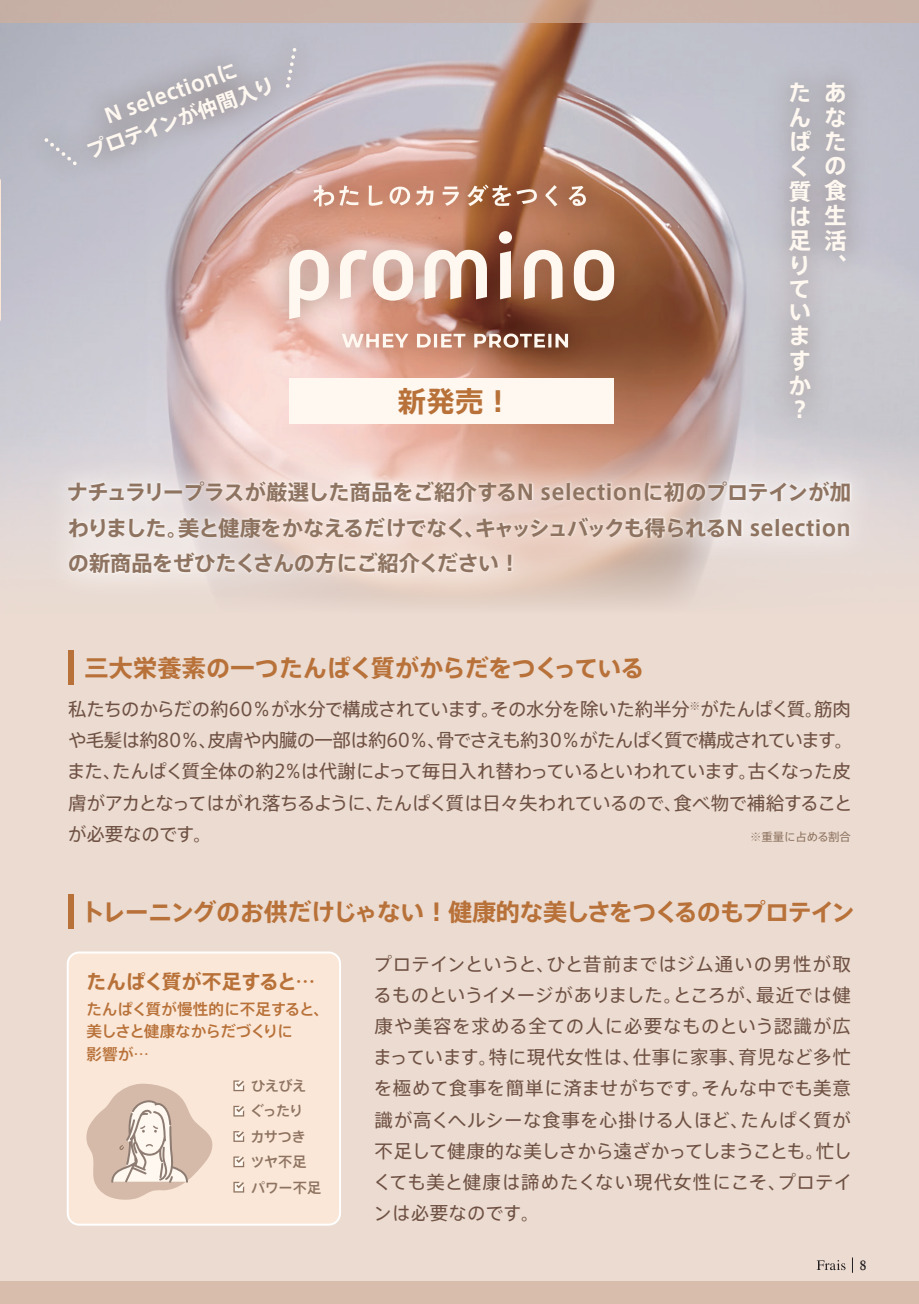
<style>
.page{position:relative;width:919px;height:1304px;background:#fff}
.page>*{position:absolute;margin:0;border:0;box-sizing:border-box;transform-origin:0 0}
.t1{font:700 28.4px "Axis Std";color:#b87138}
.t2{font:700 24px "Axis Std";letter-spacing:-.05em;color:#b87138}
.t3{font:700 24px "Axis Std";letter-spacing:-.03em;color:#b87138}
.t4{font:700 22.6px/24.4px "Axis Std";color:#fef8f0}
.t5{font:700 21.2px/35.4px "Axis Std";letter-spacing:-.025em;color:#8e7360;text-align:right}
.t6{font:700 20.4px/27.2px "Axis Std";color:#fef8f0;text-align:center}
.t7{font:700 19.8px "Axis Std";letter-spacing:-.025em;color:#b87138}
.t8{font:18.4px/31.2px "Axis Std";letter-spacing:-.01em;color:#6f5143}
.t9{font:18.4px/31.2px "Axis Std";letter-spacing:.02em;color:#6f5143}
.t10{font:18.4px/31.2px "Axis Std";letter-spacing:-.035em;color:#6f5143}
.t11{font:18.4px "Axis Std";letter-spacing:.045em;color:#6f5143}
.t12{font:18.4px "Axis Std";letter-spacing:-.03em;color:#6f5143}
.t13{font:18.4px "Axis Std";letter-spacing:.03em;color:#6f5143}
.t14{font:18.4px "Axis Std";letter-spacing:-.07em;color:#6f5143}
.t15{font:18.4px "Axis Std";letter-spacing:.04em;color:#6f5143}
.t16{font:500 15.6px/22.6px "Axis Std";letter-spacing:-.02em;color:#b87138}
.t17{font:700 15px "Granjon LT";color:#231f20}
.t18{font:500 14.2px/25.6px "Axis Std";letter-spacing:-.025em;color:#8e7360}
.t19{font:11.4px "Axis Std";color:#8e7360}
.t20{font:10.8px "Axis Std";color:#6f5143}
</style>
<div class="page">
<div style="left:0;top:0;width:918px;height:1304px;background:#ebdbd1"></div>
<img style="left:0;top:23px;width:918px;height:372px">
<svg style="left:0;top:395px;width:918px;height:130px"></svg>
<svg style="left:0;top:97px;width:1px;height:306px"></svg>
<div style="left:68px;top:952px;width:272px;height:273px;background:#fae7d8;border-radius:11px"></div>
<div style="left:67px;top:951px;width:274px;height:275px;border:2px solid #fff;border-radius:11px"></div>
<img style="left:255px;top:150px;width:393px;height:232px">
<svg style="left:342px;top:334px;width:226px;height:14px;background:#ceaa9a"></svg>
<svg style="left:424px;top:250px;width:63px;height:49px;background:#d8bcad"></svg>
<svg style="left:289px;top:249px;width:40px;height:70px;background:#edd9d1"></svg>
<svg style="left:373px;top:249px;width:40px;height:52px;background:#ead4ca"></svg>
<svg style="left:573px;top:249px;width:41px;height:52px;background:#cdb2a0"></svg>
<svg style="left:524px;top:249px;width:38px;height:50px;background:#d5b8a7"></svg>
<svg style="left:340px;top:249px;width:27px;height:50px"></svg>
<div style="left:499px;top:231px;width:13px;height:13px;background:#fef8f0;border-radius:50%"></div>
<svg style="left:500px;top:251px;width:11px;height:48px"></svg>
<svg style="left:313px;top:184px;width:273px;height:22px;background:#c7947c"></svg>
<img style="left:10px;top:23px;width:321px;height:177px">
<svg style="left:44px;top:138px;width:33px;height:27px"></svg>
<svg style="left:286px;top:48px;width:10px;height:40px"></svg>
<div style="left:289px;top:379px;width:325px;height:45px;background:#fef8f0"></div>
<img style="left:754px;top:47px;width:127px;height:397px">
<div style="left:68px;top:650px;width:6px;height:34px;background:#b87138"></div>
<div style="left:68px;top:894px;width:6px;height:34px;background:#b87138"></div>
<svg style="left:86px;top:1083px;width:127px;height:117px"></svg>
<svg style="left:233px;top:1080px;width:11px;height:11px"></svg>
<svg style="left:233px;top:1106px;width:11px;height:10px"></svg>
<svg style="left:233px;top:1131px;width:11px;height:11px"></svg>
<svg style="left:233px;top:1156px;width:11px;height:11px"></svg>
<svg style="left:233px;top:1182px;width:11px;height:11px"></svg>
<div style="left:0;top:1281px;width:918px;height:23px;background:#d8bcac"></div>
<div style="left:0;top:0;width:918px;height:23px;background:#cab2a9"></div>
<img style="left:32px;top:444px;width:855px;height:160px">
<img style="left:64px;top:478px;width:791px;height:103px">
<svg style="left:816px;top:1260px;width:29px;height:10px"></svg>
<svg style="left:852px;top:1257px;width:1px;height:16px"></svg>
<p class="t6" style="left:73px;top:113px;width:200px;rotate:-20deg">N selectionに<br>プロテインが仲間入り</p>
<h1 class="t1" style="left:398px;top:380px;width:116px">新発売!</h1>
<p class="t4" style="left:788px;top:79px;width:24px">たんぱく質は足りていますか</p>
<p class="t4" style="left:788px;top:396px;width:18px">?</p>
<p class="t4" style="left:824px;top:79px;width:24px;text-align:justify">あなたの食生活</p>
<p class="t4" style="left:824px;top:252px;width:23px">、</p>
<p class="t5" style="left:67px;top:473px;width:785px">ナチュラリープラスが厳選した商品をご紹介するN selectionに初のプロテインが加美と健康をかなえるだけでなくキャッシュバックも得られるN selection</p>
<p class="t5" style="left:68px;top:509px;width:454px;text-align:left">わりました。<br>の新商品をぜひたくさんの方にご紹介ください!</p>
<p class="t5" style="left:464px;top:509px;width:23px">、</p>
<h2 class="t3" style="left:84px;top:649px;width:561px">三大栄養素の一つたんぱく質がからだをつくっている</h2>
<p class="t8" style="left:68px;top:692px;width:623px">私たちのからだの約60％が水分で構成されていますその水分を除いた約半分</p>
<p class="t8" style="left:700px;top:692px;width:125px">がたんぱく質。</p>
<p class="t8" style="left:814px;top:692px;width:38px">筋肉</p>
<p class="t20" style="left:689px;top:698px;width:12px">※</p>
<p class="t10" style="left:68px;top:692px;width:786px;text-indent:413px">。<br>や毛髪は約80％皮膚や内臓の一部は約60％骨でさえも約30％がたんぱく質で構成されています。</p>
<p class="t8" style="left:199px;top:724px;width:20px">、</p>
<p class="t8" style="left:427px;top:724px;width:20px">、</p>
<p class="t12" style="left:112px;top:758px;width:646px">たんぱく質全体の約2%は代謝によって毎日入れ替わっているといわれています。</p>
<p class="t8" style="left:747px;top:755px;width:104px">古くなった皮</p>
<p class="t8" style="left:67px;top:755px;width:56px">また、</p>
<p class="t14" style="left:68px;top:789px;width:318px">膚がアカとなってはがれ落ちるように、</p>
<p class="t8" style="left:375px;top:786px;width:308px">たんぱく質は日々失われているので、</p>
<p class="t8" style="left:673px;top:786px;width:181px">食べ物で補給すること</p>
<p class="t8" style="left:68px;top:817px;width:146px">が必要なのです。</p>
<p class="t19" style="left:750px;top:828px;width:102px">※重量に占める割合</p>
<h2 class="t2" style="left:81px;top:893px;width:775px">トレーニングのお供だけじゃない！健康的な美しさをつくるのもプロテイン</h2>
<p class="t7" style="left:86px;top:966px;width:230px">たんぱく質が不足すると...</p>
<p class="t16" style="left:86px;top:996px;width:244px">たんぱく質が慢性的に不足すると、美しさと健康なからだづくりに<br>影響が...</p>
<p class="t18" style="left:250px;top:1072px;width:73px">ひえびえぐったり<br>カサつきツヤ不足パワー不足</p>
<p class="t8" style="left:373px;top:947px;width:183px">プロテインというと、</p>
<p class="t11" style="left:546px;top:950px;width:306px">ひと昔前まではジム通いの男性が取</p>
<p class="t8" style="left:373px;top:978px;width:310px">るものというイメージがありました。</p>
<p class="t11" style="left:374px;top:1012px;width:478px">康や美容を求める全ての人に必要なものという認識が広</p>
<p class="t8" style="left:738px;top:1040px;width:114px">育児など多忙</p>
<p class="t8" style="left:673px;top:978px;width:93px">ところが、</p>
<p class="t8" style="left:756px;top:978px;width:96px">最近では健</p>
<p class="t15" style="left:488px;top:1043px;width:154px">特に現代女性は、</p>
<p class="t8" style="left:632px;top:1040px;width:116px">仕事に家事、</p>
<p class="t8" style="left:373px;top:1040px;width:125px">まっています。</p>
<p class="t9" style="left:374px;top:1072px;width:337px">を極めて食事を簡単に済ませがちです。</p>
<p class="t8" style="left:701px;top:1072px;width:151px">そんな中でも美意</p>
<p class="t13" style="left:374px;top:1106px;width:376px">識が高くヘルシーな食事を心掛ける人ほど、</p>
<p class="t8" style="left:740px;top:1103px;width:112px">たんぱく質が</p>
<p class="t8" style="left:777px;top:1134px;width:76px;text-indent:-403px">不足して健康的な美しさから遠ざかってしまうことも。<br>プロテイ</p>
<p class="t8" style="left:815px;top:1134px;width:38px">忙し</p>
<p class="t9" style="left:373px;top:1165px;width:415px">くても美と健康は諦めたくない現代女性にこそ、ンは必要なのです。</p>
<p class="t17" style="left:859px;top:1257px;width:8px">8</p>
</div>
